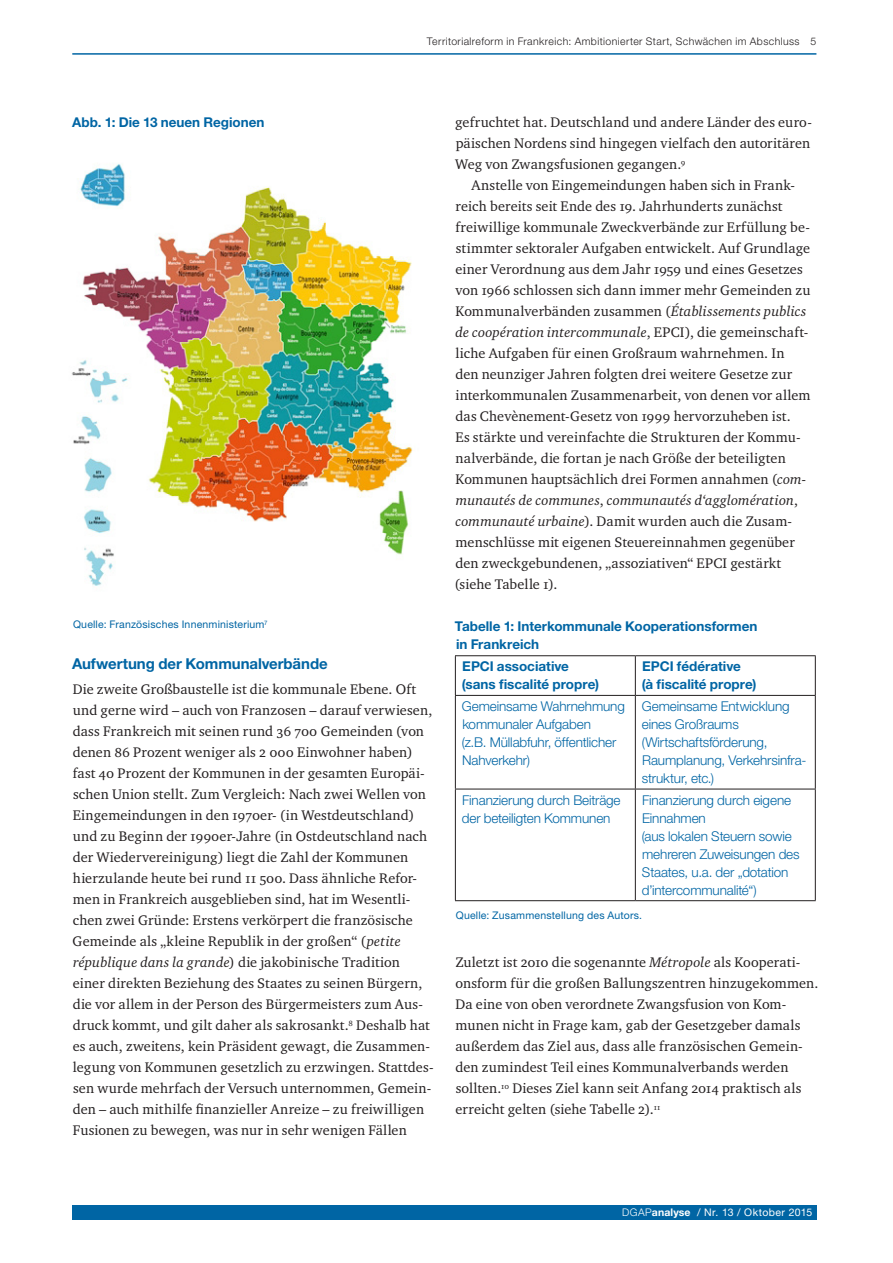
<style>
.page{position:relative;width:893px;height:1263px;background:#fff}
.page>*{position:absolute;margin:0;border:0;box-sizing:border-box;transform-origin:0 0}
.Fließtext_ZwÜS_2__NH{font:700 15px "Helvetica Neue LT Pro";letter-spacing:-.005em;color:#0065a4}
.Fließtext_Flatter__C{font:14.25px/21px "Charter ITC Pro";letter-spacing:.01em;color:#231f20}
.Fließtext_Flatter{font:14.25px/21px "Charter ITC Pro";letter-spacing:.01em;color:#231f20}
.Tabelle-Inhalt_-Thor{font:300 13.5px/18px "Helvetica Neue LT Pro";letter-spacing:-.01em;color:#0065a4}
.Grafiken_Titel__NH{font:700 13.5px/18px "Helvetica Neue LT Pro";color:#0065a4}
.Tabelle-Überschrift{font:700 13.5px/18px "Helvetica Neue LT Pro";color:#0065a4}
.Pagina_re{font:300 10.5px "Helvetica Neue LT Pro";letter-spacing:.04em;color:#231f20}
.BU__NH{font:10.5px "Helvetica Neue LT Pro";letter-spacing:.02em;color:#0065a4}
.t1{font:10.5px "Helvetica Neue LT Pro";letter-spacing:.035em;color:#fff}
.s1{font-style:italic}
.s2{font-weight:300}
.s3{font-weight:700}
</style>
<div class="page">
<hr style="left:455px;top:655px;width:180px;height:1px;background:#231f20">
<hr style="left:455px;top:656px;width:1px;height:39px;background:#231f20">
<hr style="left:635px;top:655px;width:181px;height:1px;background:#231f20">
<hr style="left:635px;top:656px;width:1px;height:39px;background:#231f20">
<hr style="left:815px;top:656px;width:1px;height:39px;background:#231f20">
<hr style="left:455px;top:695px;width:180px;height:1px;background:#231f20">
<hr style="left:455px;top:696px;width:1px;height:93px;background:#231f20">
<hr style="left:635px;top:695px;width:181px;height:1px;background:#231f20">
<hr style="left:635px;top:696px;width:1px;height:93px;background:#231f20">
<hr style="left:815px;top:696px;width:1px;height:93px;background:#231f20">
<hr style="left:455px;top:789px;width:180px;height:1px;background:#231f20">
<hr style="left:455px;top:789px;width:1px;height:111px;background:#231f20">
<hr style="left:635px;top:789px;width:181px;height:1px;background:#231f20">
<hr style="left:635px;top:789px;width:1px;height:111px;background:#231f20">
<hr style="left:815px;top:789px;width:1px;height:111px;background:#231f20">
<hr style="left:455px;top:900px;width:180px;height:1px;background:#231f20">
<hr style="left:635px;top:900px;width:181px;height:1px;background:#231f20">
<img style="left:71px;top:164px;width:342px;height:422px">
<hr style="left:72px;top:53px;width:744px;height:2px;background:#0065a4">
<div style="left:72px;top:1205px;width:744px;height:15px;background:#0065a4"></div>
<p class="Pagina_re" style="left:427px;top:34px;width:391px">Territorialreform in Frankreich: Ambitionierter Start, Schwächen im Abschluss 5</p>
<p class="Grafiken_Titel__NH" style="left:72px;top:113px;width:194px">Abb. 1: Die 13 neuen Regionen</p>
<p class="BU__NH" style="left:73px;top:618px;width:196px">Quelle: Französisches Innenministerium<sup>7</sup></p>
<p class="Fließtext_ZwÜS_2__NH" style="left:72px;top:654px;width:257px">Aufwertung der Kommunalverbände</p>
<p class="Fließtext_Flatter__C" style="left:73px;top:679px;width:362px">Die zweite Großbaustelle ist die kommunale Ebene. Oft und gerne wird – auch von Franzosen – darauf verwiesen, dass Frankreich mit seinen rund 36 700 Gemeinden (von denen 86 Prozent weniger als 2 000 Einwohner haben) fast 40 Prozent der Kommunen in der gesamten Europäi&shy;schen Union stellt. Zum Vergleich: Nach zwei Wellen von Eingemeindungen in den 1970er- (in Westdeutschland) und zu Beginn der 1990er-Jahre (in Ostdeutschland nach der Wiedervereinigung) liegt die Zahl der Kommunen hierzulande heute bei rund 11 500. Dass ähnliche Refor&shy;men in Frankreich ausgeblieben sind, hat im Wesentli&shy;chen zwei Gründe: Erstens verkörpert die französische Gemeinde als „kleine Republik in der großen“ (<span class="s1">petite république dans la grande</span>) die jakobinische Tradition einer direkten Beziehung des Staates zu seinen Bürgern, die vor allem in der Person des Bürgermeisters zum Aus&shy;druck kommt, und gilt daher als sakrosankt.<sup>8</sup> Deshalb hat es auch, zweitens, kein Präsident gewagt, die Zusammen&shy;legung von Kommunen gesetzlich zu erzwingen. Stattdes&shy;sen wurde mehrfach der Versuch unternommen, Gemein&shy;den – auch mithilfe finanzieller Anreize – zu freiwilligen Fusionen zu bewegen, was nur in sehr wenigen Fällen</p>
<p class="Fließtext_Flatter__C" style="left:455px;top:112px;width:358px;text-align:justify">gefruchtet hat. Deutschland und andere Länder des euro&shy;päischen Nordens sind hingegen vielfach den autoritären Weg von Zwangsfusionen gegangen.<sup>9</sup></p>
<p class="Fließtext_Flatter" style="left:454px;top:175px;width:358px;text-indent:17px">Anstelle von Eingemeindungen haben sich in Frank&shy;reich bereits seit Ende des 19. Jahrhunderts zunächst freiwillige kommunale Zweckverbände zur Erfüllung be&shy;stimmter sektoraler Aufgaben entwickelt. Auf Grundlage einer Verordnung aus dem Jahr 1959 und eines Gesetzes von 1966 schlossen sich dann immer mehr Gemeinden zu Kommunalverbänden zusammen (<span class="s1">Établissements publics de coopération intercommunale</span>, EPCI), die gemeinschaft&shy;liche Aufgaben für einen Großraum wahrnehmen. In<br>den neunziger Jahren folgten drei weitere Gesetze zur interkommunalen Zusammenarbeit, von denen vor allem das Chevènement-Gesetz von 1999 hervorzuheben ist.<br>Es stärkte und vereinfachte die Strukturen der Kommu&shy;nalverbände, die fortan je nach Größe der beteiligten Kommunen hauptsächlich drei Formen annahmen (<span class="s1">com&shy;munautés de communes</span>, <span class="s1">communautés d‘agglomération</span>, <span class="s1">communauté urbaine</span>). Damit wurden auch die Zusam&shy;menschlüsse mit eigenen Steuereinnahmen gegenüber den zweckgebundenen, „assoziativen“ EPCI gestärkt (siehe Tabelle 1).</p>
<p class="Grafiken_Titel__NH" style="left:455px;top:617px;width:304px">Tabelle 1: Interkommunale Kooperationsformen in Frankreich</p>
<p class="Tabelle-Überschrift" style="left:462px;top:657px;width:139px">EPCI associative (sans fiscalité propre)</p>
<p class="Tabelle-Überschrift" style="left:642px;top:657px;width:116px">EPCI fédérative<br>(à fiscalité propre)</p>
<p class="Tabelle-Inhalt_-Thor" style="left:462px;top:697px;width:164px">Gemeinsame Wahrnehmung kommunaler Aufgaben</p>
<p class="Tabelle-Inhalt_-Thor" style="left:462px;top:733px;width:156px">(z.B. Müllabfuhr, öffentlicher<br>Nahverkehr)</p>
<p class="Tabelle-Inhalt_-Thor" style="left:642px;top:697px;width:149px">Gemeinsame Entwicklung eines Großraums</p>
<p class="Tabelle-Inhalt_-Thor" style="left:642px;top:733px;width:166px">(Wirtschaftsförderung,<br>Raumplanung, Verkehrsinfra&shy;struktur, etc.)</p>
<p class="Tabelle-Inhalt_-Thor" style="left:462px;top:791px;width:160px">Finanzierung durch Beiträge der beteiligten Kommunen</p>
<p class="Tabelle-Inhalt_-Thor" style="left:642px;top:791px;width:150px">Finanzierung durch eigene<br>Einnahmen</p>
<p class="Tabelle-Inhalt_-Thor" style="left:642px;top:827px;width:159px">(aus lokalen Steuern sowie mehreren Zuweisungen des<br>Staates, u.a. der „dotation d’intercommunalité“)</p>
<p class="BU__NH" style="left:456px;top:909px;width:188px">Quelle: Zusammenstellung des Autors.</p>
<p class="Fließtext_Flatter__C" style="left:455px;top:952px;width:365px">Zuletzt ist 2010 die sogenannte <span class="s1">Métropole</span> als Kooperati&shy;onsform für die großen Ballungszentren hinzugekommen.<br>Da eine von oben verordnete Zwangsfusion von Kom&shy;munen nicht in Frage kam, gab der Gesetzgeber damals außerdem das Ziel aus, dass alle französischen Gemein&shy;den zumindest Teil eines Kommunalverbands werden sollten.<sup>10</sup> Dieses Ziel kann seit Anfang 2014 praktisch als erreicht gelten (siehe Tabelle 2).<sup>11</sup></p>
<p class="t1" style="left:622px;top:1205px;width:192px"><span class="s2">DGAP</span><span class="s3">analyse</span> / Nr. 13 / Oktober 2015</p>
</div>
